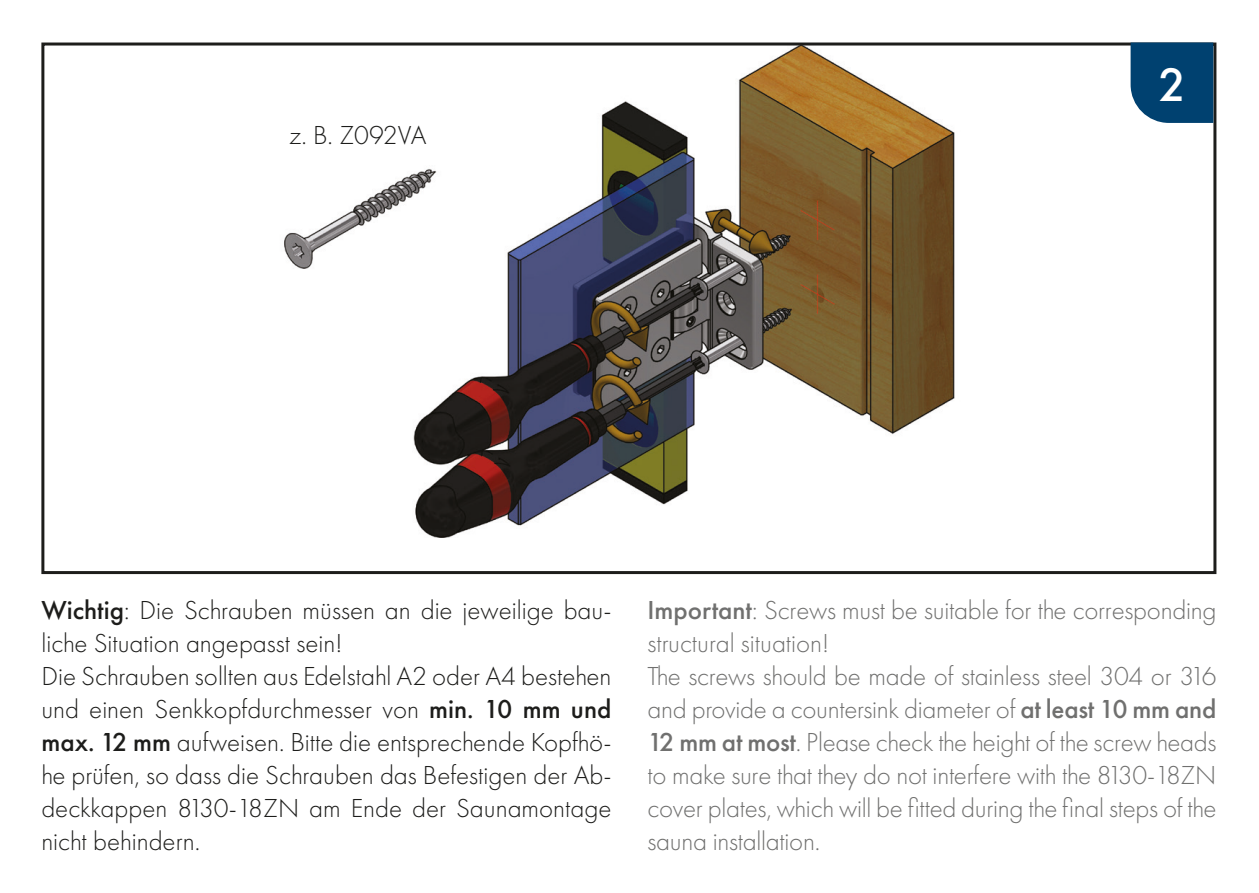
<style>
.page{position:relative;width:1259px;height:893px;background:#fff}
.page>*{position:absolute;margin:0;border:0;box-sizing:border-box;transform-origin:0 0}
.t1{font:500 48.9px "Futura PT";color:#fff}
.t2{font:300 27px/33px "Futura PT";letter-spacing:-.01em;color:#70706f}
.t3{font:300 27px/33px "Futura PT";color:#1d1d1b}
.s1{font-weight:500}
</style>
<div class="page">
<img style="left:284px;top:47px;width:671px;height:491px">
<div style="left:41px;top:43px;width:1175px;height:531px;border:3px solid #1d1d1b"></div>
<div style="left:1130px;top:43px;width:83px;height:80px;background:#004170"></div>
<p class="t3" style="left:289px;top:118px;width:139px">z. B. Z092VA</p>
<h1 class="t1" style="left:1158px;top:55px;width:29px">2</h1>
<p class="t3" style="left:41px;top:594px;width:571px"><span class="s1">Wichtig</span>: Die Schrauben müssen an die jeweilige bau&shy;liche Situation angepasst sein!<br>Die Schrauben sollten aus Edelstahl A2 oder A4 bestehen und einen Senkkopfdurchmesser von <span class="s1">min. 10 mm und max. 12 mm</span> aufweisen. Bitte die entsprechende Kopfhö&shy;he prüfen, so dass die Schrauben das Befestigen der Ab&shy;deckkappen 8130-18ZN am Ende der Saunamontage nicht behindern.</p>
<p class="t2" style="left:647px;top:594px;width:570px"><span class="s1">Important</span>: Screws must be suitable for the corresponding structural situation!<br>The screws should be made of stainless steel 304 or 316 and provide a countersink diameter of <span class="s1">at least 10 mm and 12 mm at most</span>. Please check the height of the screw heads to make sure that they do not interfere with the 8130-18ZN cover plates, which will be fitted during the final steps of the sauna installation.</p>
</div>
